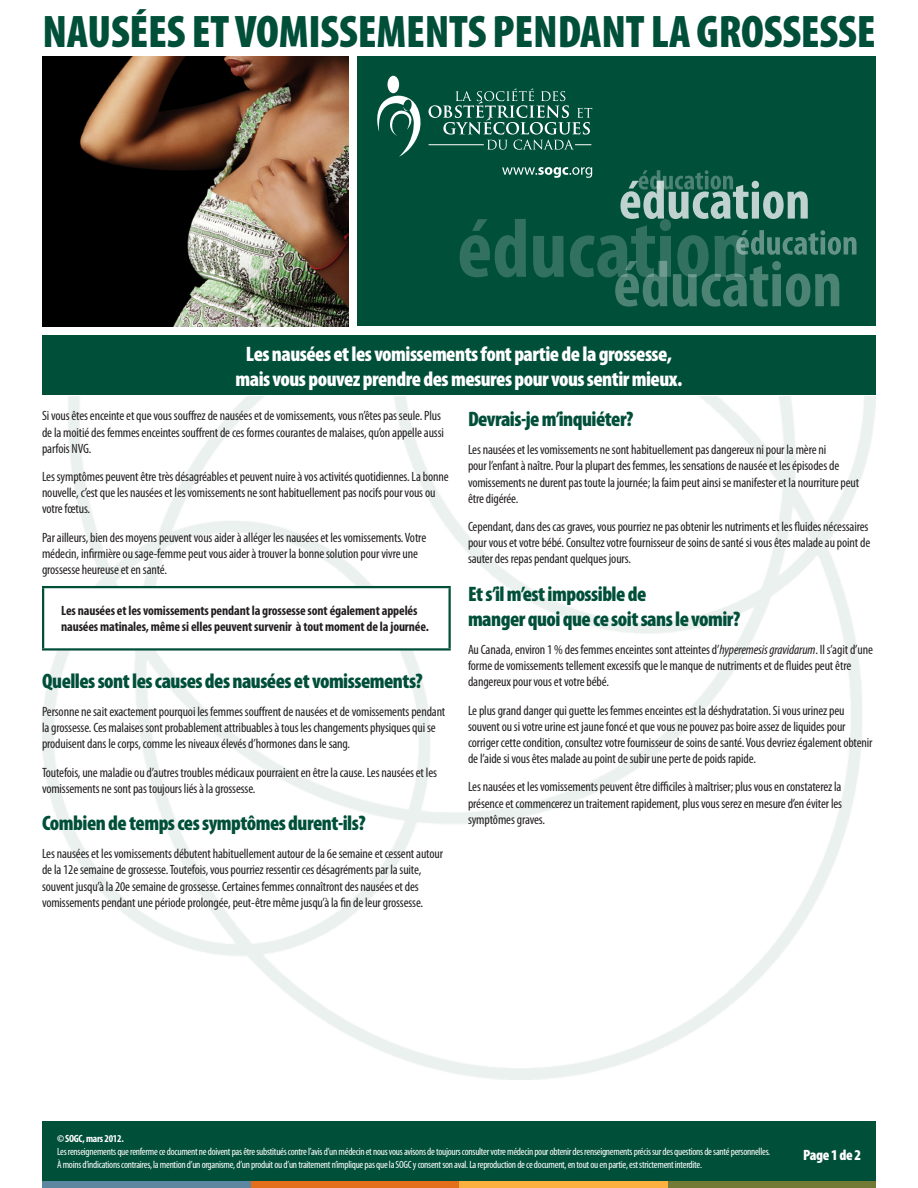
<style>
.page{position:relative;width:918px;height:1188px;background:#fff}
.page>*{position:absolute;margin:0;border:0;box-sizing:border-box;transform-origin:0 0}
.Template__Title{font:900 condensed 45.9px "Myriad Pro";letter-spacing:-.005em;color:#004f38}
.Template__Body_Headi{font:900 condensed 21px/25.2px "Myriad Pro";letter-spacing:-.025em;color:#004f38}
.Template__Headline{font:900 condensed 21px/25.2px "Myriad Pro";letter-spacing:-.025em;color:#fff;text-align:center}
.Template__Page_Numbe{font:900 condensed 15px "Myriad Pro";letter-spacing:-.025em;color:#fff}
.t1{font:condensed 13.5px/16.2px "Myriad Pro";letter-spacing:-.01em;color:#231f20}
.t2{font:700 condensed 13.5px/16.2px "Myriad Pro";letter-spacing:-.01em;color:#231f20}
.t3{font:condensed 10.5px/12.6px "Myriad Pro";letter-spacing:-.025em;color:#fff}
.t4{font:700 condensed 10.5px "Myriad Pro";letter-spacing:-.025em;color:#fff}
.s1{font-style:italic}
</style>
<div class="page">
<div style="left:42px;top:1121px;width:834px;height:60px;background:#004f38"></div>
<div style="left:668px;top:1181px;width:208px;height:7px;background:#727a35"></div>
<div style="left:459px;top:1181px;width:209px;height:7px;background:#fbb03f"></div>
<div style="left:250px;top:1181px;width:209px;height:7px;background:#e36f1d"></div>
<div style="left:42px;top:1181px;width:208px;height:7px;background:#5d86a1"></div>
<img style="left:43px;top:56px;width:306px;height:270px">
<div style="left:358px;top:56px;width:518px;height:270px;background:#004f38"></div>
<div style="left:388px;top:76px;width:11px;height:17px;background:#fff;border-radius:50%"></div>
<svg style="left:377px;top:95px;width:44px;height:62px"></svg>
<svg style="left:429px;top:88px;width:163px;height:62px"></svg>
<svg style="left:460px;top:167px;width:397px;height:140px"></svg>
<div style="left:42px;top:335px;width:834px;height:60px;background:#004f38"></div>
<hr style="left:42px;top:586px;width:409px;height:2px;background:#004f38">
<hr style="left:42px;top:588px;width:2px;height:60px;background:#004f38">
<hr style="left:448px;top:588px;width:3px;height:60px;background:#004f38">
<hr style="left:42px;top:648px;width:409px;height:3px;background:#004f38">
<p class="Template__Title" style="left:42px;top:3px;width:835px">NAUSÉES ET VOMISSEMENTS PENDANT LA GROSSESSE</p>
<p class="Template__Headline" style="left:236px;top:340px;width:448px">Les nausées et les vomissements font partie de la grossesse, mais vous pouvez prendre des mesures pour vous sentir mieux.</p>
<p class="t1" style="left:42px;top:408px;width:404px">Si vous êtes enceinte et que vous souffrez de nausées et de vomissements, vous n’êtes pas seule. Plus de la moitié des femmes enceintes souffrent de ces formes courantes de malaises, qu’on appelle aussi parfois NVG.</p>
<p class="t1" style="left:42px;top:468px;width:408px">Les symptômes peuvent être très désagréables et peuvent nuire à vos activités quotidiennes. La bonne nouvelle, c’est que les nausées et les vomissements ne sont habituellement pas nocifs pour vous ou votre fœtus.</p>
<p class="t1" style="left:42px;top:529px;width:386px">Par ailleurs, bien des moyens peuvent vous aider à alléger les nausées et les vomissements. Votre médecin, infirmière ou sage-femme peut vous aider à trouver la bonne solution pour vivre une grossesse heureuse et en santé.</p>
<p class="t2" style="left:61px;top:602px;width:369px">Les nausées et les vomissements pendant la grossesse sont également appelés nausées matinales, même si elles peuvent survenir à tout moment de la journée.</p>
<p class="Template__Body_Headi" style="left:42px;top:668px;width:382px">Quelles sont les causes des nausées et vomissements?</p>
<p class="t1" style="left:42px;top:703px;width:405px">Personne ne sait exactement pourquoi les femmes souffrent de nausées et de vomissements pendant la grossesse. Ces malaises sont probablement attribuables à tous les changements physiques qui se produisent dans le corps, comme les niveaux élevés d’hormones dans le sang.</p>
<p class="t1" style="left:42px;top:764px;width:397px">Toutefois, une maladie ou d’autres troubles médicaux pourraient en être la cause. Les nausées et les vomissements ne sont pas toujours liés à la grossesse.</p>
<p class="Template__Body_Headi" style="left:42px;top:810px;width:325px">Combien de temps ces symptômes durent-ils?</p>
<p class="t1" style="left:42px;top:845px;width:403px">Les nausées et les vomissements débutent habituellement autour de la 6e semaine et cessent autour de la 12e semaine de grossesse. Toutefois, vous pourriez ressentir ces désagréments par la suite, souvent jusqu’à la 20e semaine de grossesse. Certaines femmes connaîtront des nausées et des vomissements pendant une période prolongée, peut-être même jusqu’à la fin de leur grossesse.</p>
<p class="Template__Body_Headi" style="left:468px;top:406px;width:167px">Devrais-je m’inquiéter?</p>
<p class="t1" style="left:468px;top:441px;width:393px">Les nausées et les vomissements ne sont habituellement pas dangereux ni pour la mère ni<br>pour l’enfant à naître. Pour la plupart des femmes, les sensations de nausée et les épisodes de vomissements ne durent pas toute la journée; la faim peut ainsi se manifester et la nourriture peut être digérée.</p>
<p class="t1" style="left:468px;top:518px;width:404px">Cependant, dans des cas graves, vous pourriez ne pas obtenir les nutriments et les fluides nécessaires pour vous et votre bébé. Consultez votre fournisseur de soins de santé si vous êtes malade au point de sauter des repas pendant quelques jours.</p>
<p class="Template__Body_Headi" style="left:468px;top:580px;width:274px">Et s’il m’est impossible de<br>manger quoi que ce soit sans le vomir?</p>
<p class="t1" style="left:468px;top:641px;width:407px">Au Canada, environ 1 % des femmes enceintes sont atteintes d’<span class="s1">hyperemesis gravidarum</span>. Il s’agit d’une forme de vomissements tellement excessifs que le manque de nutriments et de fluides peut être dangereux pour vous et votre bébé.</p>
<p class="t1" style="left:468px;top:702px;width:406px">Le plus grand danger qui guette les femmes enceintes est la déshydratation. Si vous urinez peu souvent ou si votre urine est jaune foncé et que vous ne pouvez pas boire assez de liquides pour corriger cette condition, consultez votre fournisseur de soins de santé. Vous devriez également obtenir de l’aide si vous êtes malade au point de subir une perte de poids rapide.</p>
<p class="t1" style="left:468px;top:779px;width:376px;text-align:justify">Les nausées et les vomissements peuvent être difficiles à maîtriser; plus vous en constaterez la présence et commencerez un traitement rapidement, plus vous serez en mesure d’en éviter les symptômes graves.</p>
<p class="t4" style="left:57px;top:1132px;width:68px">© SOGC, mars 2012.</p>
<p class="t3" style="left:57px;top:1145px;width:715px">Les renseignements que renferme ce document ne doivent pas être substitués contre l’avis d’un médecin et nous vous avisons de toujours consulter votre médecin pour obtenir des renseignements précis sur des questions de santé personnelles.<br>À moins d’indications contraires, la mention d’un organisme, d’un produit ou d’un traitement n’implique pas que la SOGC y consent son aval. La reproduction de ce document, en tout ou en partie, est strictement interdite.</p>
<p class="Template__Page_Numbe" style="left:803px;top:1145px;width:59px">Page 1 de 2</p>
</div>
